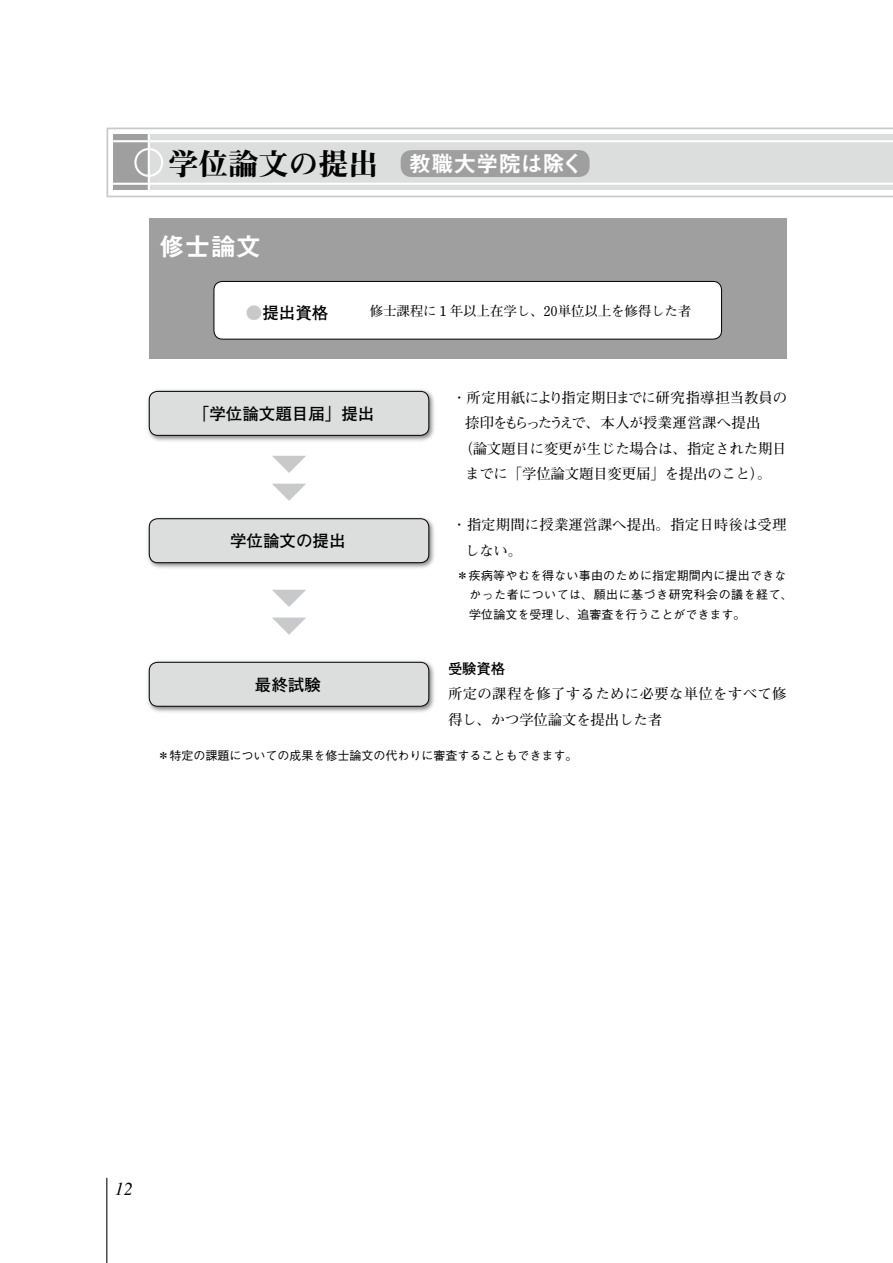
<style>
.page{position:relative;width:893px;height:1263px;background:#fff}
.page>*{position:absolute;margin:0;border:0;box-sizing:border-box;transform-origin:0 0}
.t1{font:30px "Midashi Min Pro MA31";color:#000}
.t2{font:25.5px "Midashi Go Pro MB31";color:#fff}
.t3{font:italic 18px "Times";color:#000}
.t4{font:700 16.5px "Futo Go B101 Pro";color:#000}
.t5{font:700 14.4px "Futo Min A101 Pro";letter-spacing:-.01em;color:#000}
.t6{font:700 14.4px/25.5px "Futo Min A101 Pro";letter-spacing:.025em;color:#000}
.t7{font:700 14.4px/25.5px "Futo Min A101 Pro";letter-spacing:.01em;color:#000}
.t8{font:700 14.4px "Futo Min A101 Pro";letter-spacing:-.03em;color:#000}
.t9{font:700 14.4px "Futo Go B101 Pro";color:#000}
.t10{font:700 13.5px "Futo Min A101 Pro";letter-spacing:-.01em;color:#000}
.t11{font:500 12px/19.5px "Gothic BBB Pro";letter-spacing:.02em;color:#000}
.t12{font:500 12px "Gothic BBB Pro";color:#000}
.s1{font-family:"Midashi Go Pro MB31";font-size:22.5px;color:#fff}
.s2{color:#c8c9ca}
</style>
<div class="page">
<hr style="left:106px;top:1178px;width:1px;height:85px;background:#000">
<div style="left:149px;top:218px;width:638px;height:141px;background:#9f9fa0"></div>
<svg style="left:107px;top:128px;width:786px;height:69px"></svg>
<hr style="left:148px;top:132px;width:2px;height:62px;background:#fff">
<div style="left:134px;top:148px;width:29px;height:29px;border:2px solid #fff;border-radius:50%"></div>
<hr style="left:113px;top:140px;width:780px;height:2px;background:#fff">
<hr style="left:113px;top:183px;width:780px;height:2px;background:#fff">
<svg style="left:272px;top:484px;width:34px;height:17px"></svg>
<div style="left:214px;top:281px;width:508px;height:58px;background:#fff;border-radius:9px"></div>
<div style="left:214px;top:281px;width:508px;height:59px;border:1px solid #000;border-radius:9px"></div>
<div style="left:146px;top:388px;width:291px;height:55px;background:#000;opacity:.5"></div>
<div style="left:149px;top:391px;width:280px;height:44px;background:#dcdddd;border-radius:9px"></div>
<div style="left:149px;top:391px;width:280px;height:45px;border:1px solid #000;border-radius:9px"></div>
<div style="left:146px;top:515px;width:291px;height:56px;background:#000;opacity:.5"></div>
<div style="left:149px;top:519px;width:280px;height:44px;background:#dcdddd;border-radius:9px"></div>
<div style="left:149px;top:518px;width:280px;height:45px;border:1px solid #000;border-radius:9px"></div>
<svg style="left:272px;top:618px;width:34px;height:17px"></svg>
<div style="left:146px;top:659px;width:291px;height:55px;background:#000;opacity:.5"></div>
<div style="left:149px;top:662px;width:280px;height:44px;background:#dcdddd;border-radius:9px"></div>
<div style="left:149px;top:662px;width:280px;height:45px;border:1px solid #000;border-radius:9px"></div>
<svg style="left:272px;top:456px;width:34px;height:17px"></svg>
<svg style="left:272px;top:590px;width:34px;height:17px"></svg>
<div style="left:401px;top:150px;width:189px;height:27px;background:#9f9fa0;border-radius:11px"></div>
<h1 class="t1" style="left:169px;top:141px;width:417px">学位論文の提出　<span class="s1">教職大学院は除く</span></h1>
<h2 class="t2" style="left:159px;top:226px;width:103px">修士論文</h2>
<h3 class="t4" style="left:246px;top:299px;width:84px"><span class="s2">●</span>提出資格</h3>
<p class="t10" style="left:370px;top:301px;width:323px">修士課程に１年以上在学し、20単位以上を修得した者</p>
<h3 class="t4" style="left:193px;top:400px;width:183px">「学位論文題目届」提出</h3>
<h3 class="t4" style="left:230px;top:528px;width:117px">学位論文の提出</h3>
<h3 class="t4" style="left:255px;top:671px;width:67px">最終試験</h3>
<p class="t5" style="left:452px;top:386px;width:336px">・所定用紙により指定期日までに研究指導担当教員の</p>
<p class="t8" style="left:465px;top:411px;width:297px">捺印をもらったうえで、本人が授業運営課へ提出</p>
<p class="t5" style="left:456px;top:437px;width:332px">　（論文題目に変更が生じた場合は、指定された期日</p>
<p class="t5" style="left:465px;top:462px;width:308px">までに「学位論文題目変更届」を提出のこと）。</p>
<p class="t7" style="left:465px;top:510px;width:323px;text-indent:-13px">・指定期間に授業運営課へ提出。指定日時後は受理しない。</p>
<p class="t11" style="left:469px;top:564px;width:325px;text-indent:-13px">＊疾病等やむを得ない事由のために指定期間内に提出できなかった者については、願出に基づき研究科会の議を経て、学位論文を受理し、追審査を行うことができます。</p>
<p class="t9" style="left:448px;top:657px;width:59px">受験資格</p>
<p class="t6" style="left:448px;top:679px;width:340px">所定の課程を修了するために必要な単位をすべて修得し、かつ学位論文を提出した者</p>
<p class="t12" style="left:157px;top:746px;width:421px">＊特定の課題についての成果を修士論文の代わりに審査することもできます。</p>
<h3 class="t3" style="left:115px;top:1173px;width:10px">12</h3>
</div>
